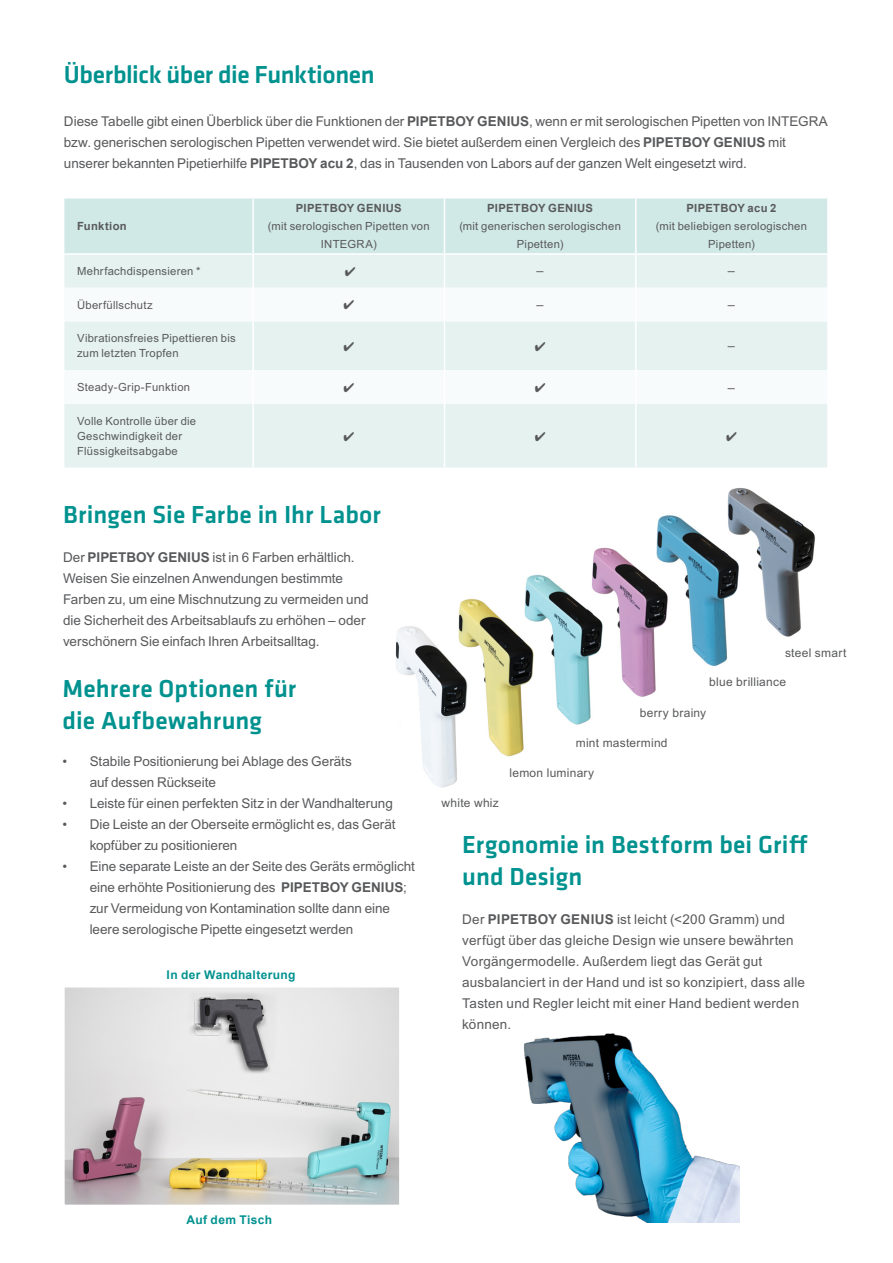
<style>
.page{position:relative;width:893px;height:1263px;background:#fff}
.page>*{position:absolute;margin:0;border:0;box-sizing:border-box;transform-origin:0 0}
.t1{font:500 25.5px/31.5px "Klavika Basic";letter-spacing:.005em;color:#00928f}
.t2{font:500 25.5px "Klavika Basic";letter-spacing:-.015em;color:#00928f}
.t3{font:13.5px/21px "Arial";color:#58595b}
.t4{font:12.75px "Arial";color:#58595b}
.t5{font:12px "Arial";letter-spacing:.02em;color:#58595b}
.t6{font:700 12px "Arial";letter-spacing:.025em;color:#00928f}
.t7{font:11.25px/18px "Arial";letter-spacing:.025em;color:#58595b;text-align:center}
.t8{font:700 11.25px "Arial";letter-spacing:.025em;color:#58595b}
.s1{font-weight:700}
</style>
<div class="page">
<img style="left:458px;top:599px;width:66px;height:158px">
<svg style="left:511px;top:599px;width:4px;height:149px"></svg>
<img style="left:515px;top:575px;width:74px;height:173px">
<svg style="left:579px;top:575px;width:4px;height:145px"></svg>
<img style="left:583px;top:547px;width:73px;height:173px">
<svg style="left:643px;top:547px;width:4px;height:143px"></svg>
<img style="left:647px;top:515px;width:75px;height:175px">
<svg style="left:716px;top:515px;width:4px;height:148px"></svg>
<img style="left:720px;top:488px;width:95px;height:175px">
<img style="left:66px;top:988px;width:332px;height:215px">
<div style="left:63px;top:985px;width:338px;height:221px;border:2px solid #fff"></div>
<img style="left:395px;top:623px;width:74px;height:165px">
<img style="left:523px;top:1033px;width:216px;height:189px">
<div style="left:64px;top:199px;width:763px;height:54px;background:#d0e8e6"></div>
<div style="left:64px;top:255px;width:763px;height:212px;background:#e6f2f0"></div>
<svg style="left:64px;top:288px;width:763px;height:116px"></svg>
<hr style="left:635px;top:199px;width:2px;height:54px;background:#fff">
<hr style="left:635px;top:255px;width:2px;height:33px;background:#fff">
<hr style="left:635px;top:288px;width:2px;height:33px;background:#fff">
<hr style="left:635px;top:321px;width:2px;height:49px;background:#fff">
<hr style="left:635px;top:370px;width:2px;height:34px;background:#fff">
<hr style="left:635px;top:404px;width:2px;height:63px;background:#fff">
<hr style="left:444px;top:199px;width:1px;height:54px;background:#fff">
<hr style="left:444px;top:255px;width:1px;height:33px;background:#fff">
<hr style="left:444px;top:288px;width:1px;height:33px;background:#fff">
<hr style="left:444px;top:321px;width:1px;height:49px;background:#fff">
<hr style="left:444px;top:370px;width:1px;height:34px;background:#fff">
<hr style="left:444px;top:404px;width:1px;height:63px;background:#fff">
<hr style="left:252px;top:199px;width:2px;height:54px;background:#fff">
<hr style="left:252px;top:255px;width:2px;height:33px;background:#fff">
<hr style="left:252px;top:288px;width:2px;height:33px;background:#fff">
<hr style="left:252px;top:321px;width:2px;height:49px;background:#fff">
<hr style="left:252px;top:370px;width:2px;height:34px;background:#fff">
<hr style="left:252px;top:404px;width:2px;height:63px;background:#fff">
<svg style="left:345px;top:267px;width:10px;height:9px"></svg>
<svg style="left:344px;top:300px;width:10px;height:9px"></svg>
<svg style="left:344px;top:341px;width:10px;height:10px"></svg>
<svg style="left:535px;top:341px;width:10px;height:10px"></svg>
<svg style="left:344px;top:383px;width:10px;height:9px"></svg>
<svg style="left:535px;top:383px;width:10px;height:9px"></svg>
<svg style="left:344px;top:431px;width:10px;height:10px"></svg>
<svg style="left:535px;top:431px;width:10px;height:10px"></svg>
<svg style="left:727px;top:431px;width:9px;height:10px"></svg>
<h1 class="t2" style="left:64px;top:57px;width:312px">Überblick über die Funktionen</h1>
<p class="t3" style="left:64px;top:111px;width:765px">Diese Tabelle gibt einen Überblick über die Funktionen der <span class="s1">PIPETBOY GENIUS</span>, wenn er mit serologischen Pipetten von INTEGRA bzw. generischen serologischen Pipetten verwendet wird. Sie bietet außerdem einen Vergleich des <span class="s1">PIPETBOY GENIUS</span> mit unserer bekannten Pipetierhilfe <span class="s1">PIPETBOY acu 2</span>, das in Tausenden von Labors auf der ganzen Welt eingesetzt wird.</p>
<p class="t8" style="left:77px;top:219px;width:51px">Funktion</p>
<p class="t8" style="left:296px;top:201px;width:107px">PIPETBOY GENIUS</p>
<p class="t7" style="left:268px;top:217px;width:163px">(mit serologischen Pipetten von<br>INTEGRA)</p>
<p class="t8" style="left:487px;top:201px;width:107px">PIPETBOY GENIUS</p>
<p class="t7" style="left:459px;top:217px;width:163px">(mit generischen serologischen<br>Pipetten)</p>
<p class="t8" style="left:686px;top:201px;width:92px">PIPETBOY acu 2</p>
<p class="t7" style="left:656px;top:217px;width:153px">(mit beliebigen serologischen<br>Pipetten)</p>
<p class="t7" style="left:77px;top:262px;width:125px">Mehrfachdispensieren *</p>
<p class="t4" style="left:537px;top:263px;width:9px">–</p>
<p class="t4" style="left:728px;top:263px;width:9px">–</p>
<p class="t7" style="left:77px;top:296px;width:77px">Überfüllschutz</p>
<p class="t4" style="left:537px;top:296px;width:9px">–</p>
<p class="t4" style="left:728px;top:296px;width:9px">–</p>
<p class="t7" style="left:77px;top:331px;width:160px;line-height:15px;text-align:left">Vibrationsfreies Pipettieren bis zum letzten Tropfen</p>
<p class="t4" style="left:728px;top:338px;width:9px">–</p>
<p class="t7" style="left:77px;top:378px;width:115px">Steady-Grip-Funktion</p>
<p class="t4" style="left:728px;top:379px;width:9px">–</p>
<p class="t7" style="left:77px;top:413px;width:121px;line-height:15px;text-align:left">Volle Kontrolle über die<br>Geschwindigkeit der<br>Flüssigkeitsabgabe</p>
<h1 class="t1" style="left:63px;top:498px;width:319px">Bringen Sie Farbe in Ihr Labor</h1>
<p class="t3" style="left:63px;top:547px;width:307px">Der <span class="s1">PIPETBOY GENIUS</span> ist in 6 Farben erhältlich.<br>Weisen Sie einzelnen Anwendungen bestimmte Farben zu, um eine Mischnutzung zu vermeiden und die Sicherheit des Arbeitsablaufs zu erhöhen – oder verschönern Sie einfach Ihren Arbeitsalltag.</p>
<p class="t5" style="left:785px;top:644px;width:63px">steel smart</p>
<h1 class="t1" style="left:63px;top:672px;width:235px">Mehrere Optionen für die Aufbewahrung</h1>
<p class="t3" style="left:90px;top:751px;width:264px;text-indent:-27px">• Stabile Positionierung bei Ablage des Geräts auf dessen Rückseite</p>
<p class="t3" style="left:63px;top:793px;width:332px">• Leiste für einen perfekten Sitz in der Wandhalterung</p>
<p class="t3" style="left:90px;top:814px;width:307px;text-indent:-27px">• Die Leiste an der Oberseite ermöglicht es, das Gerät kopfüber zu positionieren</p>
<p class="t3" style="left:90px;top:856px;width:327px;text-indent:-27px">• Eine separate Leiste an der Seite des Geräts ermöglicht eine erhöhte Positionierung des <span class="s1">PIPETBOY GENIUS</span>; zur Vermeidung von Kontamination sollte dann eine leere serologische Pipette eingesetzt werden</p>
<p class="t6" style="left:167px;top:967px;width:130px">In der Wandhalterung</p>
<p class="t5" style="left:709px;top:674px;width:78px">blue brilliance</p>
<p class="t5" style="left:640px;top:704px;width:68px">berry brainy</p>
<p class="t5" style="left:576px;top:735px;width:93px">mint mastermind</p>
<p class="t5" style="left:442px;top:795px;width:59px">white whiz</p>
<p class="t5" style="left:509px;top:765px;width:86px">lemon luminary</p>
<h1 class="t1" style="left:462px;top:828px;width:347px">Ergonomie in Bestform bei Griff und Design</h1>
<p class="t3" style="left:462px;top:908px;width:344px">Der <span class="s1">PIPETBOY GENIUS</span> ist leicht (&lt;200 Gramm) und verfügt über das gleiche Design wie unsere bewährten Vorgängermodelle. Außerdem liegt das Gerät gut ausbalanciert in der Hand und ist so konzipiert, dass alle Tasten und Regler leicht mit einer Hand bedient werden können.</p>
<p class="t6" style="left:187px;top:1212px;width:87px">Auf dem Tisch</p>
</div>
